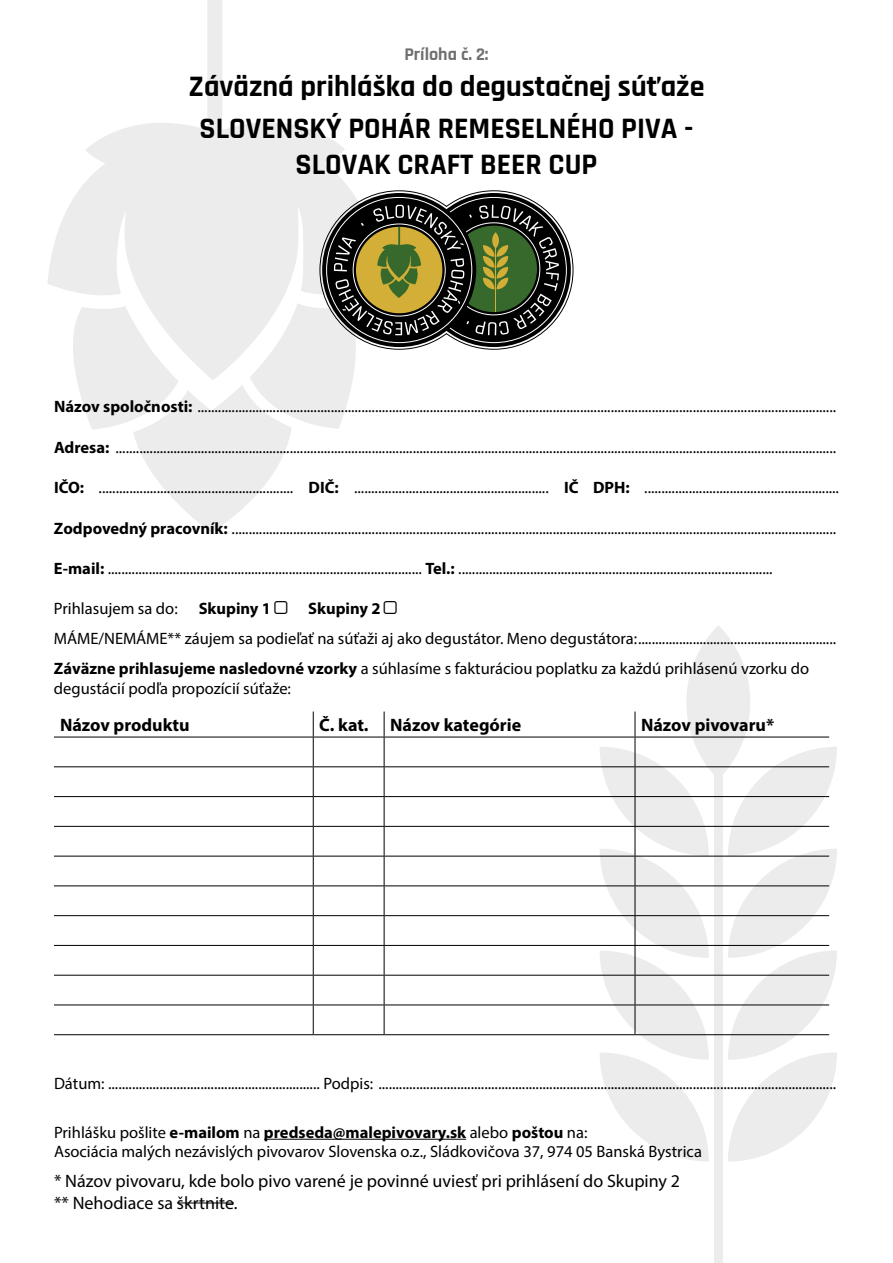
<style>
.page{position:relative;width:893px;height:1263px;background:#fff}
.page>*{position:absolute;margin:0;border:0;box-sizing:border-box;transform-origin:0 0}
.t1{font:700 30px/36px "Rajdhani";color:#000;text-align:center}
.t2{font:18px/21.6px "Myriad Pro";color:#000}
.t3{font:700 18px "Myriad Pro";color:#000}
.t4{font:700 18px "Rajdhani";color:#706f6f}
.t5{font:16.5px/30px "Myriad Pro";color:#000}
.t6{font:700 16.5px "Myriad Pro";color:#000}
.s1{font-weight:700}
</style>
<div class="page">
<div style="left:714px;top:721px;width:8px;height:542px;background:#edeced"></div>
<div style="left:207px;top:0;width:15px;height:137px;background:#edeced"></div>
<svg style="left:48px;top:123px;width:302px;height:164px;fill:#edeced"></svg>
<hr style="left:54px;top:737px;width:259px;height:1px;background:#000">
<hr style="left:313px;top:737px;width:71px;height:1px;background:#000">
<hr style="left:384px;top:737px;width:251px;height:1px;background:#000">
<hr style="left:54px;top:766px;width:259px;height:1px;background:#000">
<hr style="left:313px;top:766px;width:71px;height:1px;background:#000">
<hr style="left:384px;top:766px;width:251px;height:1px;background:#000">
<hr style="left:54px;top:796px;width:259px;height:1px;background:#000">
<hr style="left:313px;top:796px;width:71px;height:1px;background:#000">
<hr style="left:384px;top:796px;width:251px;height:1px;background:#000">
<hr style="left:54px;top:826px;width:259px;height:1px;background:#000">
<hr style="left:313px;top:826px;width:71px;height:1px;background:#000">
<hr style="left:384px;top:826px;width:251px;height:1px;background:#000">
<hr style="left:54px;top:856px;width:259px;height:1px;background:#000">
<hr style="left:313px;top:856px;width:71px;height:1px;background:#000">
<hr style="left:384px;top:856px;width:251px;height:1px;background:#000">
<hr style="left:54px;top:885px;width:259px;height:1px;background:#000">
<hr style="left:313px;top:885px;width:71px;height:1px;background:#000">
<hr style="left:384px;top:885px;width:251px;height:1px;background:#000">
<hr style="left:54px;top:915px;width:259px;height:1px;background:#000">
<hr style="left:313px;top:915px;width:71px;height:1px;background:#000">
<hr style="left:384px;top:915px;width:251px;height:1px;background:#000">
<hr style="left:54px;top:945px;width:259px;height:1px;background:#000">
<hr style="left:313px;top:945px;width:71px;height:1px;background:#000">
<hr style="left:384px;top:945px;width:251px;height:1px;background:#000">
<hr style="left:54px;top:975px;width:259px;height:1px;background:#000">
<hr style="left:313px;top:975px;width:71px;height:1px;background:#000">
<hr style="left:384px;top:975px;width:251px;height:1px;background:#000">
<hr style="left:54px;top:1004px;width:259px;height:1px;background:#000">
<hr style="left:313px;top:1004px;width:71px;height:1px;background:#000">
<svg style="left:313px;top:711px;width:1px;height:323px"></svg>
<hr style="left:384px;top:1004px;width:251px;height:1px;background:#000">
<svg style="left:384px;top:711px;width:1px;height:323px"></svg>
<svg style="left:600px;top:625px;width:237px;height:536px"></svg>
<hr style="left:54px;top:1034px;width:259px;height:1px;background:#000">
<hr style="left:313px;top:1034px;width:71px;height:1px;background:#000">
<hr style="left:384px;top:1034px;width:251px;height:1px;background:#000">
<hr style="left:635px;top:1034px;width:194px;height:1px;background:#000">
<svg style="left:56px;top:190px;width:517px;height:342px"></svg>
<hr style="left:264px;top:1139px;width:202px;height:1px;background:#000">
<hr style="left:177px;top:1202px;width:57px;height:1px;background:#000">
<p class="t4" style="left:404px;top:43px;width:86px">Príloha č. 2:</p>
<h1 class="t1" style="left:188px;top:69px;width:518px">Záväzná prihláška do degustačnej súťaže</h1>
<h1 class="t1" style="left:200px;top:112px;width:495px">SLOVENSKÝ POHÁR REMESELNÉHO PIVA -<br>SLOVAK CRAFT BEER CUP</h1>
<p class="t5" style="left:54px;top:391px;width:784px"><span class="s1">Názov spoločnosti:</span> ...........................................................................................................................................................................................</p>
<p class="t5" style="left:54px;top:432px;width:784px"><span class="s1">Adresa:</span> ...................................................................................................................................................................................................................</p>
<p class="t5" style="left:54px;top:472px;width:786px"><span class="s1">IČO:</span> ......................................................... <span class="s1">DIČ:</span> ......................................................... <span class="s1">IČ DPH:</span> .........................................................</p>
<p class="t5" style="left:54px;top:513px;width:784px"><span class="s1">Zodpovedný pracovník:</span> .................................................................................................................................................................................</p>
<p class="t5" style="left:54px;top:553px;width:720px"><span class="s1">E-mail:</span> ............................................................................................ <span class="s1">Tel.:</span> ............................................................................................</p>
<p class="t5" style="left:54px;top:593px;width:125px">Prihlasujem sa do:</p>
<p class="t6" style="left:199px;top:597px;width:74px">Skupiny 1</p>
<p class="t6" style="left:308px;top:597px;width:74px">Skupiny 2</p>
<p class="t5" style="left:54px;top:623px;width:784px">MÁME/NEMÁME** záujem sa podieľať na súťaži aj ako degustátor. Meno degustátora:..........................................................<br><span class="s1">Záväzne prihlasujeme nasledovné vzorky</span> a súhlasíme s fakturáciou poplatku za každú prihlásenú vzorku do</p>
<p class="t5" style="left:54px;top:673px;width:239px">degustácií podľa propozícií súťaže:</p>
<p class="t3" style="left:60px;top:713px;width:131px">Názov produktu</p>
<p class="t3" style="left:319px;top:713px;width:203px">Č. kat. Názov kategórie</p>
<p class="t3" style="left:641px;top:713px;width:135px">Názov pivovaru*</p>
<p class="t5" style="left:54px;top:1068px;width:784px">Dátum: .............................................................. Podpis: ......................................................................................................................................</p>
<p class="t5" style="left:54px;top:1122px;width:649px;line-height:19.8px">Prihlášku pošlite <span class="s1">e-mailom</span> na <span class="s1">predseda@malepivovary.sk</span> alebo <span class="s1">poštou</span> na:<br>Asociácia malých nezávislých pivovarov Slovenska o.z., Sládkovičova 37, 974 05 Banská Bystrica</p>
<p class="t2" style="left:54px;top:1170px;width:628px">* Názov pivovaru, kde bolo pivo varené je povinné uviesť pri prihlásení do Skupiny 2 ** Nehodiace sa škrtnite.</p>
</div>
